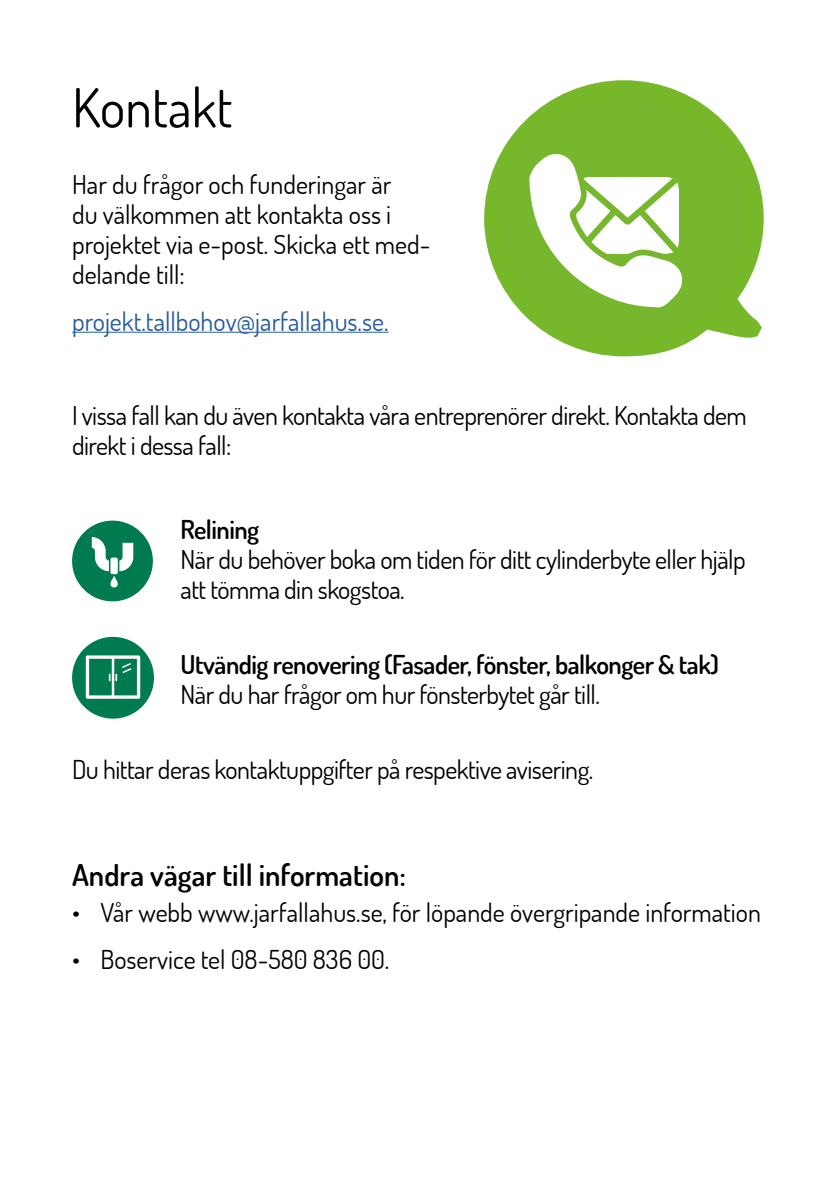
<style>
.page{position:relative;width:840px;height:1191px;background:#fff}
.page>*{position:absolute;margin:0;border:0;box-sizing:border-box;transform-origin:0 0}
.t1{font:54px "Dosis";color:#000}
.t2{font:600 30px "Dosis";color:#000}
.t3{font:26px/30px "Dosis";letter-spacing:-.02em;color:#000}
.t4{font:26px/30px "Dosis";color:#000}
.t5{font:600 26px "Dosis";letter-spacing:-.02em;color:#000}
.t6{font:26px "Dosis";color:#275b9b}
</style>
<div class="page">
<hr style="left:72px;top:332px;width:316px;height:1px;background:#275b9b">
<svg style="left:484px;top:80px;width:280px;height:277px"></svg>
<svg style="left:523px;top:148px;width:166px;height:165px"></svg>
<div style="left:72px;top:520px;width:81px;height:81px;background:#007b4f;border-radius:50%"></div>
<svg style="left:92px;top:537px;width:41px;height:50px"></svg>
<div style="left:72px;top:637px;width:82px;height:81px;background:#007b4f;border-radius:50%"></div>
<svg style="left:86px;top:655px;width:54px;height:43px"></svg>
<h1 class="t1" style="left:72px;top:72px;width:162px">Kontakt</h1>
<p class="t4" style="left:72px;top:169px;width:360px">Har du frågor och funderingar är<br>du välkommen att kontakta oss i projektet via e-post. Skicka ett med&shy;delande till:</p>
<p class="t6" style="left:72px;top:305px;width:318px">projekt.tallbohov@jarfallahus.se.</p>
<p class="t3" style="left:72px;top:400px;width:676px">I vissa fall kan du även kontakta våra entreprenörer direkt. Kontakta dem direkt i dessa fall:</p>
<p class="t5" style="left:180px;top:512px;width:80px">Relining</p>
<p class="t3" style="left:180px;top:543px;width:566px">När du behöver boka om tiden för ditt cylinderbyte eller hjälp att tömma din skogstoa.</p>
<p class="t5" style="left:180px;top:648px;width:539px">Utvändig renovering (Fasader, fönster, balkonger &amp; tak)</p>
<p class="t3" style="left:180px;top:679px;width:420px">När du har frågor om hur fönsterbytet går till.</p>
<p class="t3" style="left:72px;top:753px;width:522px">Du hittar deras kontaktuppgifter på respektive avisering.</p>
<p class="t2" style="left:72px;top:855px;width:335px">Andra vägar till information:</p>
<p class="t4" style="left:72px;top:896px;width:690px">• Vår webb www.jarfallahus.se, för löpande övergripande information</p>
<p class="t4" style="left:72px;top:943px;width:318px">• Boservice tel 08-580 836 00.</p>
</div>
